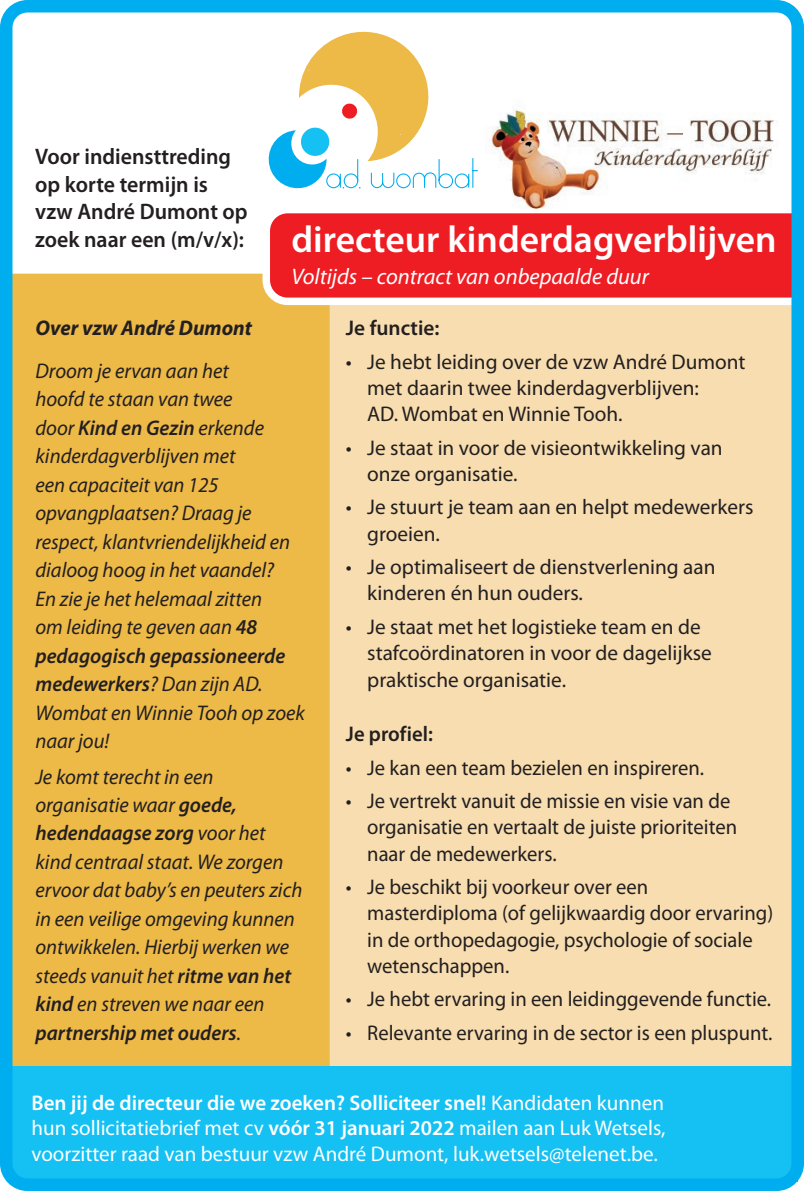
<style>
.page{position:relative;width:804px;height:1191px;background:#fff}
.page>*{position:absolute;margin:0;border:0;box-sizing:border-box;transform-origin:0 0}
.t1{font:600 37.5px "Myriad Pro";color:#fff}
.t2{font:600 22.5px/27.5px "Myriad Pro";color:#231f20}
.t3{font:italic 22.5px "Myriad Pro";color:#fff}
.t4{font:21.25px/26.2px "Myriad Pro";color:#231f20}
.t5{font:italic 21.25px/28.5px "Myriad Pro";color:#231f20}
.t6{font:21.25px/25.5px "Myriad Pro";color:#fff;text-align:justify}
.t7{font:600 21.25px "Myriad Pro";color:#231f20}
.t8{font:italic 700 21.25px "Myriad Pro";color:#231f20}
.s1{font-weight:600}
</style>
<div class="page">
<div style="left:262px;top:255px;width:530px;height:908px;background:#f7ddaf;border-radius:36px"></div>
<div style="left:13px;top:274px;width:317px;height:792px;background:#edb947"></div>
<div style="left:10px;top:1066px;width:787px;height:115px;background:#15c0f2"></div>
<svg style="left:262px;top:213px;width:529px;height:92px;background:#ef3338"></svg>
<div style="left:0;top:0;width:804px;height:1191px;border:12px solid #00aeef;border-radius:21px"></div>
<svg style="left:269px;top:32px;width:209px;height:156px"></svg>
<img style="left:485px;top:99px;width:289px;height:111px">
<p class="t2" style="left:35px;top:143px;width:214px">Voor indiensttreding op korte termijn is vzw André Dumont op zoek naar een (m/v/x):</p>
<h1 class="t1" style="left:291px;top:218px;width:486px">directeur kinderdagverblijven</h1>
<p class="t3" style="left:291px;top:264px;width:359px">Voltijds – contract van onbepaalde duur</p>
<p class="t8" style="left:35px;top:316px;width:218px">Over vzw André Dumont</p>
<p class="t5" style="left:35px;top:357px;width:271px">Droom je ervan aan het<br>hoofd te staan van twee<br>door <span class="s1">Kind en Gezin</span> erkende kinderdagverblijven met<br>een capaciteit van 125 opvangplaatsen? Draag je respect, klantvriendelijkheid en dialoog hoog in het vaandel?<br>En zie je het helemaal zitten<br>om leiding te geven aan <span class="s1">48 pedagogisch gepassioneerde medewerkers</span>? Dan zijn AD.<br>Wombat en Winnie Tooh op zoek naar jou!</p>
<p class="t5" style="left:35px;top:762px;width:268px">Je komt terecht in een organisatie waar <span class="s1">goede, hedendaagse zorg</span> voor het kind centraal staat. We zorgen ervoor dat baby’s en peuters zich in een veilige omgeving kunnen ontwikkelen. Hierbij werken we steeds vanuit het <span class="s1">ritme van het kind</span> en streven we naar een <span class="s1">partnership met ouders</span>.</p>
<p class="t7" style="left:346px;top:316px;width:95px">Je functie:</p>
<p class="t4" style="left:367px;top:349px;width:380px;text-indent:-21px">• Je hebt leiding over de vzw André Dumont met daarin twee kinderdagverblijven:<br>AD. Wombat en Winnie Tooh.</p>
<p class="t4" style="left:367px;top:435px;width:357px;text-indent:-21px">• Je staat in voor de visieontwikkeling van onze organisatie.</p>
<p class="t4" style="left:367px;top:494px;width:388px;text-indent:-21px">• Je stuurt je team aan en helpt medewerkers groeien.</p>
<p class="t4" style="left:367px;top:554px;width:350px;text-indent:-21px">• Je optimaliseert de dienstverlening aan kinderen én hun ouders.</p>
<p class="t4" style="left:367px;top:614px;width:346px;text-indent:-21px">• Je staat met het logistieke team en de stafcoördinatoren in voor de dagelijkse praktische organisatie.</p>
<p class="t7" style="left:346px;top:722px;width:88px">Je profiel:</p>
<p class="t4" style="left:346px;top:754px;width:359px">• Je kan een team bezielen en inspireren.</p>
<p class="t4" style="left:367px;top:788px;width:371px;text-indent:-21px">• Je vertrekt vanuit de missie en visie van de organisatie en vertaalt de juiste prioriteiten naar de medewerkers.</p>
<p class="t4" style="left:367px;top:874px;width:407px;text-indent:-21px">• Je beschikt bij voorkeur over een masterdiploma (of gelijkwaardig door ervaring) in de orthopedagogie, psychologie of sociale wetenschappen.</p>
<p class="t4" style="left:346px;top:986px;width:427px">• Je hebt ervaring in een leidinggevende functie.</p>
<p class="t4" style="left:346px;top:1020px;width:428px">• Relevante ervaring in de sector is een pluspunt.</p>
<p class="t6" style="left:31px;top:1090px;width:635px"><span class="s1">Ben jij de directeur die we zoeken? Solliciteer snel!</span> Kandidaten kunnen hun sollicitatiebrief met cv <span class="s1">vóór 31 januari 2022</span> mailen aan Luk Wetsels, voorzitter raad van bestuur vzw André Dumont, luk.wetsels@telenet.be.</p>
</div>
